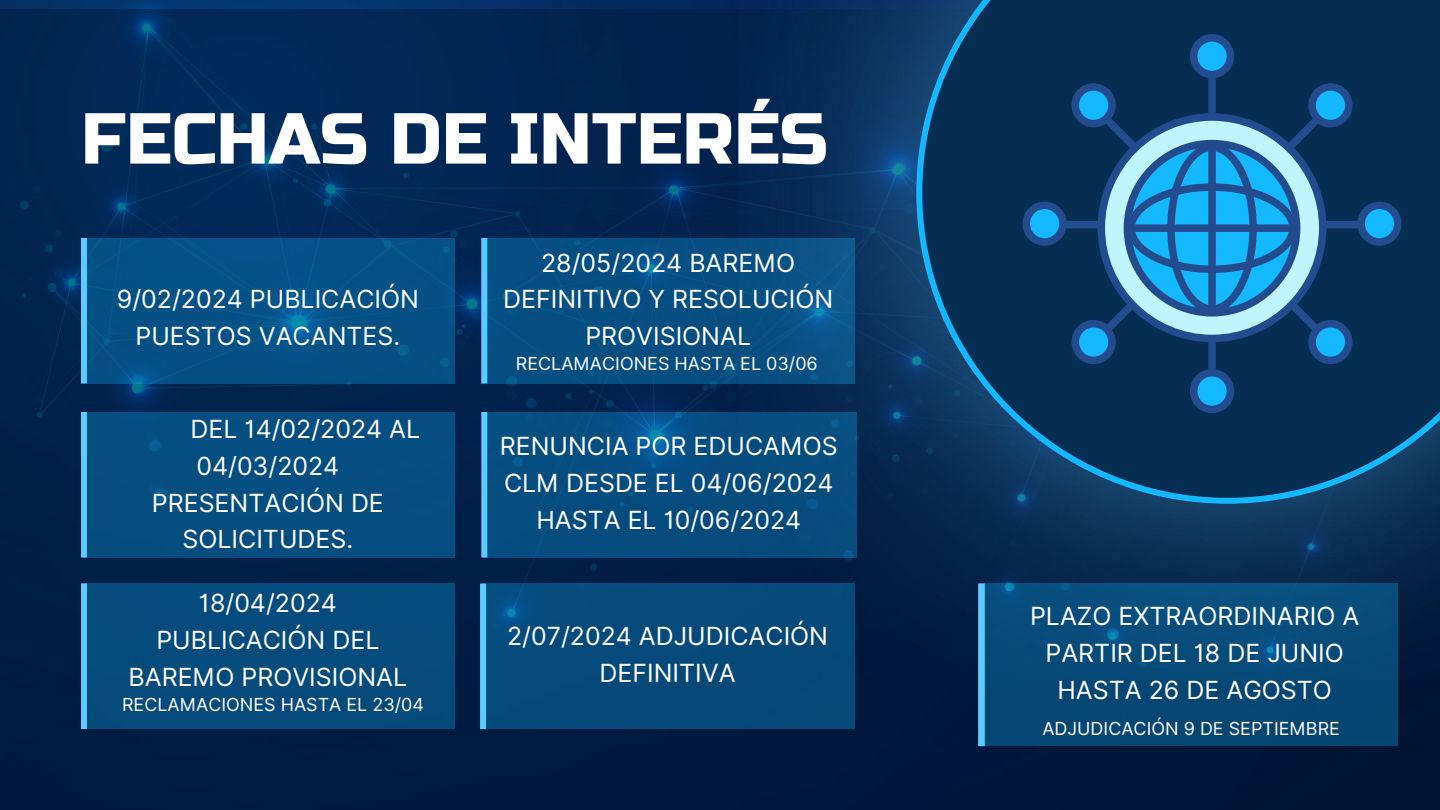
<style>
.page{position:relative;width:1440px;height:810px;background:#fff}
.page>*{position:absolute;margin:0;border:0;box-sizing:border-box;transform-origin:0 0}
.t1{font:72px "Russo One";color:#fff}
.t2{font:25px/36.8px "Inter";color:#fff;text-align:center}
.t3{font:18px "Inter";color:#fff}
</style>
<div class="page">
<div style="left:0;top:10px;width:1440px;height:800px;background:linear-gradient(to bottom,#012b5b,#00193d)"></div>
<div style="left:81px;top:412px;width:374px;height:145px;background:#054e80"></div>
<div style="left:81px;top:412px;width:6px;height:145px;background:#59cdff"></div>
<svg style="left:487px;top:412px;width:253px;height:145px;fill:#064d7f"></svg>
<div style="left:481px;top:412px;width:6px;height:145px;background:#59cdff"></div>
<div style="left:81px;top:583px;width:374px;height:146px;background:#054b7b"></div>
<div style="left:81px;top:583px;width:6px;height:146px;background:#59cdff"></div>
<div style="left:481px;top:238px;width:374px;height:145px;background:#064e82"></div>
<div style="left:481px;top:238px;width:6px;height:145px;background:#59cdff"></div>
<img style="left:740px;top:0;width:700px;height:680px">
<svg style="left:916px;top:0;width:524px;height:504px"></svg>
<svg style="left:1194px;top:38px;width:36px;height:37px"></svg>
<div style="left:1190px;top:34px;width:44px;height:44px;border:7px solid #224c8d;border-radius:50%"></div>
<svg style="left:1194px;top:373px;width:36px;height:36px"></svg>
<div style="left:1190px;top:369px;width:44px;height:44px;border:7px solid #224c8d;border-radius:50%"></div>
<svg style="left:1361px;top:205px;width:37px;height:37px"></svg>
<div style="left:1357px;top:202px;width:44px;height:44px;border:7px solid #224c8d;border-radius:50%"></div>
<svg style="left:1026px;top:205px;width:37px;height:37px"></svg>
<div style="left:1022px;top:202px;width:45px;height:44px;border:7px solid #224c8d;border-radius:50%"></div>
<svg style="left:1063px;top:75px;width:298px;height:298px"></svg>
<div style="left:1167px;top:144px;width:90px;height:169px;border:7px solid #224c8d;border-radius:50%"></div>
<div style="left:1127px;top:183px;width:170px;height:90px;border:7px solid #224c8d;border-radius:50%"></div>
<div style="left:1208px;top:147px;width:8px;height:162px;background:#224c8d"></div>
<div style="left:1131px;top:224px;width:162px;height:8px;background:#224c8d"></div>
<div style="left:81px;top:238px;width:374px;height:145px;background:#065186"></div>
<div style="left:81px;top:238px;width:6px;height:145px;background:#59cdff"></div>
<div style="left:980px;top:583px;width:418px;height:163px;background:#074977"></div>
<div style="left:978px;top:583px;width:7px;height:163px;background:#59cdff"></div>
<div style="left:481px;top:584px;width:374px;height:145px;background:#05497a"></div>
<div style="left:480px;top:584px;width:6px;height:145px;background:#59cdff"></div>
<h1 class="t1" style="left:81px;top:97px;width:748px">FECHAS DE INTERÉS</h1>
<p class="t2" style="left:117px;top:281px;width:304px">9/02/2024 PUBLICACIÓN<br>PUESTOS VACANTES.</p>
<p class="t2" style="left:191px;top:411px;width:231px">DEL 14/02/2024 AL</p>
<p class="t2" style="left:196px;top:447px;width:144px">04/03/2024</p>
<p class="t2" style="left:152px;top:484px;width:234px">PRESENTACIÓN DE</p>
<p class="t2" style="left:183px;top:521px;width:172px">SOLICITUDES.</p>
<p class="t2" style="left:129px;top:585px;width:280px">18/04/2024<br>PUBLICACIÓN DEL<br>BAREMO PROVISIONAL</p>
<p class="t3" style="left:122px;top:694px;width:303px">RECLAMACIONES HASTA EL 23/04</p>
<p class="t2" style="left:503px;top:244px;width:331px">28/05/2024 BAREMO<br>DEFINITIVO Y RESOLUCIÓN<br>PROVISIONAL</p>
<p class="t3" style="left:516px;top:353px;width:303px">RECLAMACIONES HASTA EL 03/06</p>
<p class="t2" style="left:500px;top:428px;width:339px">RENUNCIA POR EDUCAMOS<br>CLM DESDE EL 04/06/2024<br>HASTA EL 10/06/2024</p>
<p class="t2" style="left:507px;top:618px;width:323px">2/07/2024 ADJUDICACIÓN<br>DEFINITIVA</p>
<p class="t2" style="left:1030px;top:598px;width:331px">PLAZO EXTRAORDINARIO A<br>PARTIR DEL 18 DE JUNIO<br>HASTA 26 DE AGOSTO</p>
<p class="t3" style="left:1042px;top:718px;width:299px">ADJUDICACIÓN 9 DE SEPTIEMBRE</p>
</div>
